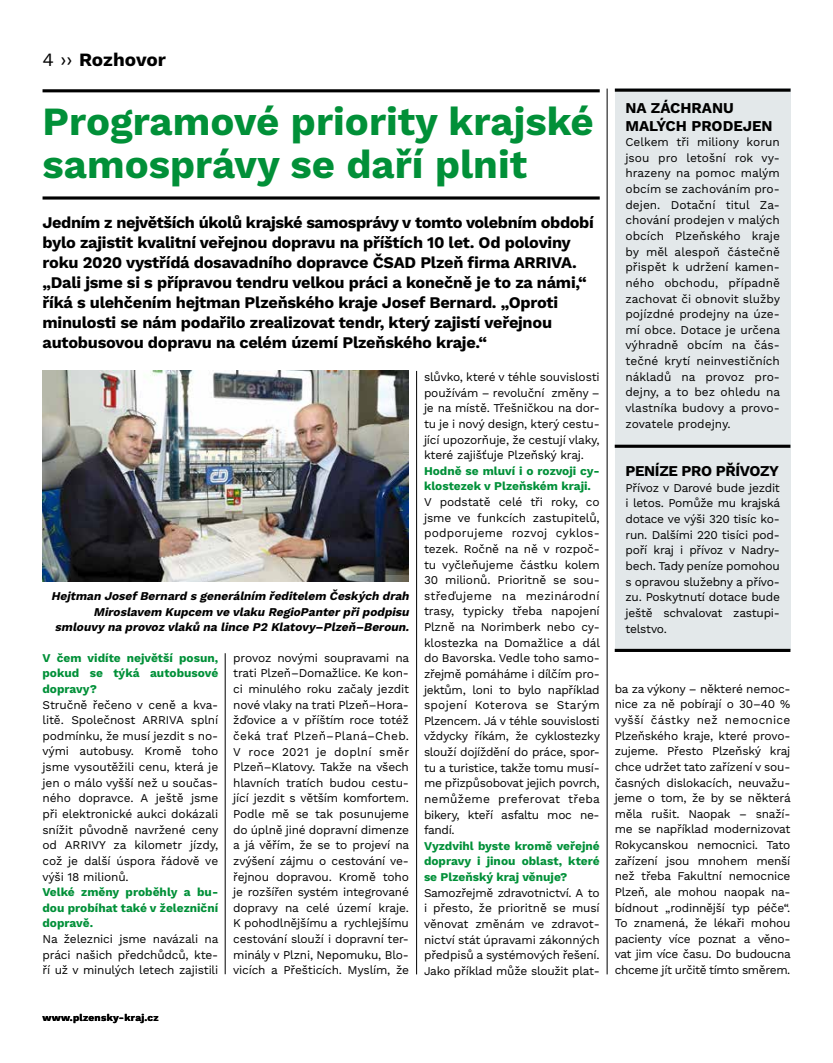
<style>
.page{position:relative;width:833px;height:1063px;background:#fff}
.page>*{position:absolute;margin:0;border:0;box-sizing:border-box;transform-origin:0 0}
.t1{font:700 40px/43.8px "Work Sans";color:#019038}
.t2{font:700 18.75px "Work Sans";letter-spacing:-.005em;color:#000}
.t3{font:700 16.25px/20px "Work Sans";letter-spacing:-.015em;color:#000}
.t4{font:700 15px "Work Sans";letter-spacing:-.025em;color:#000}
.t5{font:11.88px/15.6px "Work Sans";letter-spacing:-.015em;color:#000;text-align:justify}
.t6{font:700 11.88px/15.6px "Work Sans";color:#019038;text-align:justify}
.t7{font:italic 700 11.88px/15.6px "Work Sans";color:#000;text-align:right}
.t8{font:700 10px "Work Sans";letter-spacing:.025em;color:#000}
.s1{font-weight:400}
</style>
<div class="page">
<hr style="left:43px;top:89px;width:556px;height:3px;background:#000">
<svg style="left:43px;top:196px;width:556px;height:4px;background:#373737"></svg>
<div style="left:615px;top:89px;width:175px;height:561px;background:#e3e8ea"></div>
<hr style="left:615px;top:89px;width:175px;height:3px;background:#000">
<hr style="left:614px;top:445px;width:176px;height:3px;background:#000">
<hr style="left:614px;top:649px;width:176px;height:3px;background:#000">
<img style="left:43px;top:371px;width:366px;height:211px">
<hr style="left:416px;top:371px;width:1px;height:603px;background:#000">
<hr style="left:607px;top:89px;width:1px;height:885px;background:#000">
<hr style="left:225px;top:653px;width:1px;height:321px;background:#000">
<h2 class="t2" style="left:43px;top:48px;width:125px"><span class="s1">4 ››</span> Rozhovor</h2>
<h1 class="t1" style="left:43px;top:101px;width:553px">Programové priority krajské samosprávy se daří plnit</h1>
<p class="t4" style="left:625px;top:99px;width:56px">Na záchr</p>
<p class="t4" style="left:702px;top:99px;width:33px">anu</p>
<p class="t4" style="left:625px;top:117px;width:77px">malých pro</p>
<p class="t4" style="left:722px;top:117px;width:52px">dejen</p>
<p class="t5" style="left:625px;top:135px;width:156px">Celkem tři miliony korun jsou pro letošní rok vy&shy;hrazeny na pomoc malým obcím se zachováním pro&shy;dejen. Dotační titul Za&shy;chování prodejen v malých obcích Plzeňského kraje by měl alespoň částečně přispět k udržení kamen&shy;ného obchodu, případně zachovat či obnovit služby pojízdné prodejny na úze&shy;mí obce. Dotace je určena výhradně obcím na čás&shy;tečné krytí neinvestičních nákladů na provoz pro&shy;dejny, a to bez ohledu na vlastníka budovy a provo&shy;zovatele prodejny.</p>
<p class="t4" style="left:625px;top:462px;width:67px">Peníze pro</p>
<p class="t4" style="left:716px;top:462px;width:65px">přívozy</p>
<p class="t5" style="left:625px;top:481px;width:156px">Přívoz v Darové bude jezdit i letos. Pomůže mu krajská dotace ve výši 320 tisíc ko&shy;run. Dalšími 220 tisíci pod&shy;poří kraj i přívoz v Nadry&shy;bech. Tady peníze pomohou s opravou služebny a přívo&shy;zu. Poskytnutí dotace bude ještě schvalovat zastupi&shy;telstvo.</p>
<p class="t3" style="left:43px;top:213px;width:553px">Jedním z největších úkolů krajské samosprávy v tomto volebním období bylo zajistit kvalitní veřejnou dopravu na příštích 10 let. Od poloviny roku 2020 vystřídá dosavadního dopravce ČSAD Plzeň firma ARRIVA. „Dali jsme si s přípravou tendru velkou práci a konečně je to za námi,“ říká s ulehčením hejtman Plzeňského kraje Josef Bernard. „Oproti minulosti se nám podařilo zrealizovat tendr, který zajistí veřejnou autobusovou dopravu na celém území Plzeňského kraje.“</p>
<p class="t5" style="left:424px;top:370px;width:177px">slůvko, které v téhle souvislosti používám – revoluční změny – je na místě. Třešničkou na dor&shy;tu je i nový design, který cestu&shy;jící upozorňuje, že cestují vlaky, které zajišťuje Plzeňský kraj.</p>
<p class="t6" style="left:424px;top:464px;width:177px">Hodně se mluví i o rozvoji cy&shy;klostezek v Plzeňském kraji.</p>
<p class="t5" style="left:424px;top:495px;width:178px">V podstatě celé tři roky, co jsme ve funkcích zastupitelů, podporujeme rozvoj cyklos&shy;tezek. Ročně na ně v rozpoč&shy;tu vyčleňujeme částku kolem 30 milionů. Prioritně se sou&shy;střeďujeme na mezinárodní trasy, typicky třeba napojení Plzně na Norimberk nebo cy&shy;klostezka na Domažlice a dál do Bavorska. Vedle toho samo&shy;zřejmě pomáháme i dílčím pro&shy;jektům, loni to bylo například spojení Koterova se Starým Plzencem. Já v téhle souvislosti vždycky říkám, že cyklostezky slouží dojíždění do práce, spor&shy;tu a turistice, takže tomu musí&shy;me přizpůsobovat jejich povrch, nemůžeme preferovat třeba bikery, kteří asfaltu moc ne&shy;fandí.</p>
<p class="t6" style="left:424px;top:839px;width:177px">Vyzdvihl byste kromě veřejné dopravy i jinou oblast, které se Plzeňský kraj věnuje?</p>
<p class="t5" style="left:424px;top:885px;width:177px">Samozřejmě zdravotnictví. A to i přesto, že prioritně se musí věnovat změnám ve zdravot&shy;nictví stát úpravami zákonných předpisů a systémových řešení.<br>Jako příklad může sloužit plat-</p>
<p class="t7" style="left:51px;top:589px;width:362px">Hejtman JosefBernard s generálním ředitelem Českých drah<br>M iroslavem Kupcem ve vlaku RegioPanterpřipodpisu smlouvy na provoz vlaků na lince P2 Klatovy–Plzeň–Beroun.</p>
<p class="t5" style="left:233px;top:650px;width:177px">provoz novými soupravami na trati Plzeň–Domažlice. Ke kon&shy;ci minulého roku začaly jezdit nové vlaky na trati Plzeň–Hora&shy;žďovice a v příštím roce totéž čeká trať Plzeň–Planá–Cheb.<br>V roce 2021 je doplní směr Plzeň–Klatovy. Takže na všech hlavních tratích budou cestu&shy;jící jezdit s větším komfortem.<br>Podle mě se tak posunujeme do úplně jiné dopravní dimenze a já věřím, že se to projeví na zvýšení zájmu o cestování ve&shy;řejnou dopravou. Kromě toho je rozšířen systém integrované dopravy na celé území kraje.<br>K pohodlnějšímu a rychlejšímu cestování slouží i dopravní ter&shy;minály v Plzni, Nepomuku, Blo&shy;vicích a Přešticích. Myslím, že</p>
<p class="t6" style="left:43px;top:650px;width:177px">V čem vidíte největší posun, pokud se týká autobusové dopravy?</p>
<p class="t5" style="left:43px;top:697px;width:177px">Stručně řečeno v ceně a kva&shy;litě. Společnost ARRIVA splní podmínku, že musí jezdit s no&shy;vými autobusy. Kromě toho jsme vysoutěžili cenu, která je jen o málo vyšší než u součas&shy;ného dopravce. A ještě jsme při elektronické aukci dokázali snížit původně navržené ceny od ARRIVY za kilometr jízdy, což je další úspora řádově ve výši 18 milionů.</p>
<p class="t6" style="left:43px;top:885px;width:177px">Velké změny proběhly a bu&shy;dou probíhat také v železniční dopravě.</p>
<p class="t5" style="left:43px;top:932px;width:177px">Na železnici jsme navázali na práci našich předchůdců, kte&shy;ří už v minulých letech zajistili</p>
<p class="t5" style="left:614px;top:681px;width:177px">ba za výkony – některé nemoc&shy;nice za ně pobírají o 30–40 % vyšší částky než nemocnice Plzeňského kraje, které provo&shy;zujeme. Přesto Plzeňský kraj chce udržet tato zařízení v sou&shy;časných dislokacích, neuvažu&shy;jeme o tom, že by se některá měla rušit. Naopak – snaží&shy;me se například modernizovat Rokycanskou nemocnici. Tato zařízení jsou mnohem menší než třeba Fakultní nemocnice Plzeň, ale mohou naopak na&shy;bídnout „rodinnější typ péče“.<br>To znamená, že lékaři mohou pacienty více poznat a věno&shy;vat jim více času. Do budoucna chceme jít určitě tímto směrem.</p>
<p class="t8" style="left:43px;top:1012px;width:118px">www.plzensky-kraj.cz</p>
</div>
